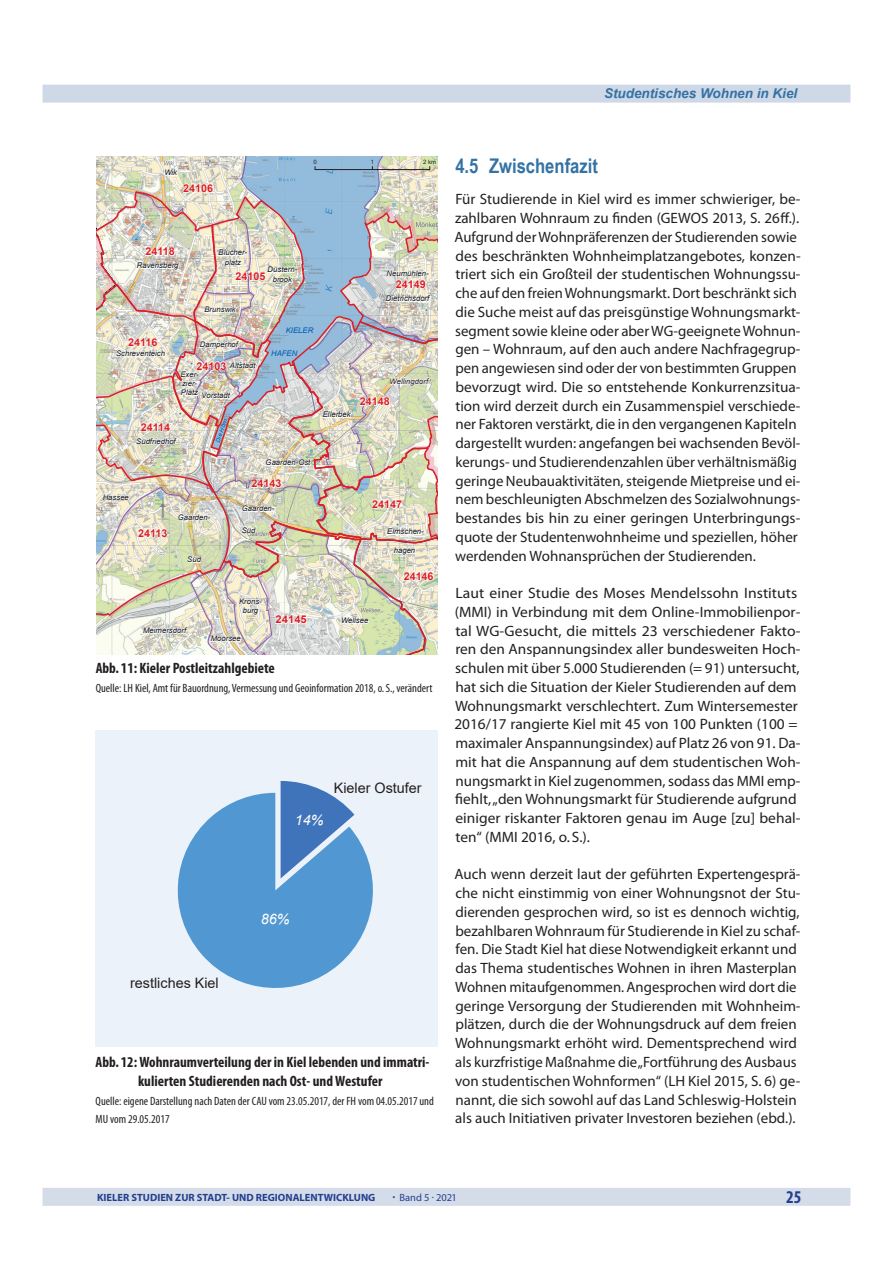
<style>
.page{position:relative;width:893px;height:1263px;background:#fff}
.page>*{position:absolute;margin:0;border:0;box-sizing:border-box;transform-origin:0 0}
._2__Ordnung_Mitte{font:700 20.25px "Arial Narrow";color:#3472a4}
.t1{font:700 condensed 18px "Myriad Pro";color:#253f8e}
.Brottext{font:15px/18.8px "Myriad Pro";color:#231f20}
.Brottext_101{font:15px/18.8px "Myriad Pro";color:#231f20;scale:1.04 1}
.Abbildungsunterschri{font:700 condensed 15px/18.8px "Myriad Pro";color:#231f20;text-align:center}
.t2{font:14.4px "Arial";color:#231f20}
.t3{font:italic 14.4px "Arial";color:#fff}
.t4{font:italic 700 13.5px "Arial";color:#3472a4}
.Quellen_Abbildung{font:condensed 12px "Myriad Pro";color:#231f20}
.t5{font:700 10.8px "Arial";color:#db1f25}
.t6{font:700 10.8px "Arial";color:#db1f25;scale:1.05 1}
.t7{font:700 10.5px "Myriad Pro";color:#253f8e}
.t8{font:10.5px "Myriad Pro";color:#253f8e}
.t9{font:italic 7.8px/9.3px "Arial";color:#111416;text-align:center}
.t10{font:italic 7.8px "Arial";color:#015aaa}
.t11{font:italic 7.8px "Arial";color:#231f20}
.t12{font:italic 6px "Arial";color:#015aaa}
.t13{font:6px "Arial";color:#231f20}
</style>
<div class="page">
<img style="left:96px;top:156px;width:342px;height:499px">
<div style="left:95px;top:730px;width:342px;height:317px;background:#ecf2f9"></div>
<svg style="left:177px;top:781px;width:196px;height:207px"></svg>
<div style="left:43px;top:85px;width:807px;height:18px;background:#cfd8e7"></div>
<div style="left:43px;top:1188px;width:807px;height:18px;background:#d4dce9"></div>
<p class="t4" style="left:604px;top:84px;width:195px">Studentisches Wohnen in Kiel</p>
<p class="t9" style="left:164px;top:168px;width:14px">Wik</p>
<p class="t5" style="left:183px;top:181px;width:31px">24106</p>
<p class="t13" style="left:313px;top:157px;width:5px">0</p>
<p class="t13" style="left:371px;top:157px;width:5px">1</p>
<p class="t13" style="left:423px;top:157px;width:15px">2 km</p>
<p class="t5" style="left:146px;top:244px;width:31px">24118</p>
<p class="t9" style="left:137px;top:261px;width:43px">Ravensberg</p>
<p class="t9" style="left:219px;top:248px;width:30px">Blücher&shy;platz</p>
<p class="t9" style="left:268px;top:265px;width:31px">Düstern&shy;brook</p>
<p class="t5" style="left:235px;top:269px;width:31px">24105</p>
<p class="t9" style="left:204px;top:305px;width:33px">Brunswik</p>
<p class="t9" style="left:387px;top:268px;width:44px">Neumühlen-</p>
<p class="t9" style="left:386px;top:294px;width:45px">Dietrichsdorf</p>
<p class="t5" style="left:396px;top:276px;width:31px">24149</p>
<p class="t5" style="left:128px;top:335px;width:31px">24116</p>
<p class="t9" style="left:116px;top:349px;width:51px">Schreventeich</p>
<p class="t9" style="left:200px;top:340px;width:40px">Damperhof</p>
<p class="t5" style="left:196px;top:358px;width:31px">24103</p>
<p class="t9" style="left:230px;top:361px;width:27px">Altstadt</p>
<p class="t9" style="left:180px;top:369px;width:20px;text-align:left">Exer&shy;zier-<br>Platz</p>
<p class="t9" style="left:202px;top:391px;width:30px">Vorstadt</p>
<p class="t5" style="left:141px;top:419px;width:31px">24114</p>
<p class="t9" style="left:136px;top:436px;width:41px">Südfriedhof</p>
<p class="t12" style="left:214px;top:441px;width:25px;rotate:-71deg">Die Hörn</p>
<p class="t10" style="left:286px;top:325px;width:29px">KIELER</p>
<p class="t10" style="left:271px;top:348px;width:28px">HAFEN</p>
<p class="t9" style="left:266px;top:458px;width:46px">Gaarden-Ost</p>
<p class="t9" style="left:103px;top:492px;width:28px">Hassee</p>
<p class="t5" style="left:138px;top:525px;width:31px">24113</p>
<p class="t9" style="left:178px;top:512px;width:34px">Gaarden-</p>
<p class="t9" style="left:187px;top:555px;width:15px">Süd</p>
<p class="t5" style="left:252px;top:476px;width:31px">24143</p>
<p class="t9" style="left:242px;top:504px;width:34px">Gaarden-</p>
<p class="t9" style="left:242px;top:525px;width:15px">Süd</p>
<p class="t9" style="left:143px;top:626px;width:45px">Meimersdorf</p>
<p class="t9" style="left:239px;top:596px;width:24px">Krons&shy;burg</p>
<p class="t9" style="left:211px;top:634px;width:32px">Moorsee</p>
<p class="t6" style="left:276px;top:612px;width:31px">24145</p>
<p class="t11" style="left:390px;top:376px;width:40px">Wellingdorf</p>
<p class="t9" style="left:323px;top:410px;width:29px">Ellerbek</p>
<p class="t5" style="left:360px;top:394px;width:31px">24148</p>
<p class="t5" style="left:372px;top:496px;width:31px">24147</p>
<p class="t9" style="left:387px;top:527px;width:38px">Elmschen-</p>
<p class="t9" style="left:394px;top:546px;width:23px">hagen</p>
<p class="t5" style="left:404px;top:568px;width:31px">24146</p>
<p class="t9" style="left:341px;top:616px;width:29px">Wellsee</p>
<p class="Abbildungsunterschri" style="left:96px;top:658px;width:181px">Abb. 11: Kieler Postleitzahlgebiete</p>
<p class="Quellen_Abbildung" style="left:96px;top:681px;width:338px">Quelle: LH Kiel, Amt für Bauordnung, Vermessung und Geoinformation 2018, o.S., verändert</p>
<p class="t2" style="left:130px;top:973px;width:90px">restliches Kiel</p>
<p class="t3" style="left:295px;top:811px;width:30px">14%</p>
<p class="t2" style="left:334px;top:778px;width:89px">Kieler Ostufer</p>
<p class="t3" style="left:261px;top:910px;width:30px">86%</p>
<p class="Abbildungsunterschri" style="left:96px;top:1052px;width:335px">Abb. 12: Wohnraumverteilung der in Kiel lebenden und immatri&shy;kulierten Studierenden nach Ost- und Westufer</p>
<p class="Quellen_Abbildung" style="left:96px;top:1093px;width:340px">Quelle: eigene Darstellung nach Daten der CAU vom 23.05.2017, der FH vom 04.05.2017 und</p>
<p class="Quellen_Abbildung" style="left:96px;top:1112px;width:76px">MU vom 29.05.2017</p>
<p class="_2__Ordnung_Mitte" style="left:455px;top:150px;width:144px">4.5 Zwischenfazit</p>
<p class="Brottext" style="left:454px;top:190px;width:348px">Für Studierende in Kiel wird es immer schwieriger, be&shy;zahlbaren Wohnraum zu finden (GEWOS 2013, S. 26ff.).<br>Aufgrund der Wohnpräferenzen der Studierenden sowie des beschränkten Wohnheimplatzangebotes, konzen&shy;triert sich ein Großteil der studentischen Wohnungssu&shy;che auf den freien Wohnungsmarkt. Dort beschränkt sich die Suche meist auf das preisgünstige Wohnungsmarkt&shy;segment sowie kleine oder aber WG-geeignete Wohnun&shy;gen – Wohnraum, auf den auch andere Nachfragegrup&shy;pen angewiesen sind oder der von bestimmten Gruppen bevorzugt wird. Die so entstehende Konkurrenzsitua&shy;tion wird derzeit durch ein Zusammenspiel verschiede&shy;ner Faktoren verstärkt, die in den vergangenen Kapiteln dargestellt wurden: angefangen bei wachsenden Bevöl&shy;kerungs- und Studierendenzahlen über verhältnismäßig geringe Neubauaktivitäten, steigende Mietpreise und ei&shy;nem beschleunigten Abschmelzen des Sozialwohnungs&shy;bestandes bis hin zu einer geringen Unterbringungs&shy;quote der Studentenwohnheime und speziellen, höher werdenden Wohnansprüchen der Studierenden.</p>
<p class="Brottext_101" style="left:454px;top:583px;width:334px">Laut einer Studie des Moses Mendelssohn Instituts (MMI) in Verbindung mit dem Online-Immobilienpor&shy;tal WG-Gesucht, die mittels 23 verschiedener Fakto&shy;ren den Anspannungsindex aller bundesweiten Hoch&shy;schulen mit über 5.000 Studierenden (= 91) untersucht, hat sich die Situation der Kieler Studierenden auf dem Wohnungsmarkt verschlechtert. Zum Wintersemester 2016/17 rangierte Kiel mit 45 von 100 Punkten (100 = maximaler Anspannungsindex) auf Platz 26 von 91. Da&shy;mit hat die Anspannung auf dem studentischen Woh&shy;nungsmarkt in Kiel zugenommen, sodass das MMI emp&shy;fiehlt, „den Wohnungsmarkt für Studierende aufgrund einiger riskanter Faktoren genau im Auge [zu] behal&shy;ten“ (MMI 2016, o. S.).</p>
<p class="Brottext" style="left:454px;top:865px;width:348px">Auch wenn derzeit laut der geführten Expertengesprä&shy;che nicht einstimmig von einer Wohnungsnot der Stu&shy;dierenden gesprochen wird, so ist es dennoch wichtig, bezahlbaren Wohnraum fü r Studierende in Kiel zu schaf&shy;fen. Die Stadt Kiel hat diese Notwendigkeit erkannt und das Thema studentisches Wohnen in ihren Masterplan Wohnen mitaufgenommen. Angesprochen wird dort die geringe Versorgung der Studierenden mit Wohnheim&shy;plätzen, durch die der Wohnungsdruck auf dem freien Wohnungsmarkt erhöht wird. Dementsprechend wird als kurzfristige Maßnahme die „Fortführung des Ausbaus von studentischen Wohnformen“ (LH Kiel 2015, S. 6) ge&shy;nannt, die sich sowohl auf das Land Schleswig-Holstein als auch Initiativen privater Investoren beziehen (ebd.).</p>
<p class="t1" style="left:97px;top:1186px;width:17px">25</p>
<p class="t7" style="left:97px;top:1190px;width:280px">KIELER STUDIEN ZUR STADT- UND REGIONALENTWICKLUNG</p>
<p class="t8" style="left:392px;top:1190px;width:66px"><sup>.</sup> Band 5 . 2021</p>
</div>
